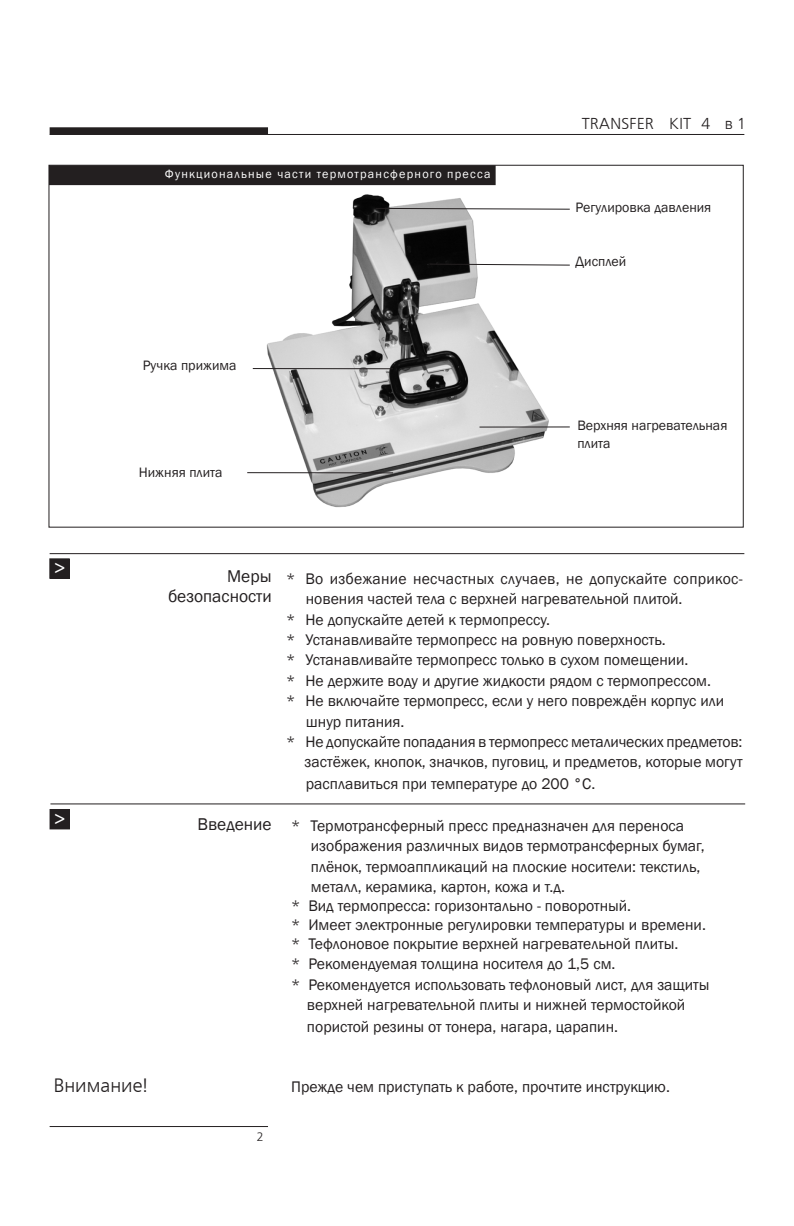
<style>
.page{position:relative;width:794px;height:1226px;background:#fff}
.page>*{position:absolute;margin:0;border:0;box-sizing:border-box;transform-origin:0 0}
.t1{font:21px "Franklin Gothic";color:#fff}
.Head1{font:19.25px "Free Set Cyrillic";color:#231f20}
.Head1-2{font:17.5px "Franklin Gothic";color:#231f20}
.Attantion{font:15.75px/18.9px "Franklin Gothic";color:#231f20}
.Head02{font:15.75px "Free Set";color:#231f20}
.Attantion-2{font:14px "Franklin Gothic";color:#231f20}
.t2{font:12.25px "Franklin Gothic";letter-spacing:.1em;color:#fff}
.t3{font:12.25px "Free Set";color:#231f20}
</style>
<div class="page">
<hr style="left:50px;top:134px;width:694px;height:1px;background:#231f20">
<hr style="left:50px;top:1126px;width:218px;height:1px;background:#231f20">
<div style="left:50px;top:127px;width:218px;height:7px;background:#231f20"></div>
<img style="left:258px;top:194px;width:298px;height:314px">
<hr style="left:50px;top:553px;width:694px;height:1px;background:#231f20">
<div style="left:50px;top:559px;width:19px;height:19px;background:#231f20"></div>
<div style="left:50px;top:558px;width:19px;height:20px;border:1px solid #231f20"></div>
<hr style="left:50px;top:803px;width:695px;height:1px;background:#231f20">
<div style="left:50px;top:809px;width:19px;height:19px;background:#231f20"></div>
<div style="left:50px;top:809px;width:20px;height:20px;border:1px solid #231f20"></div>
<div style="left:50px;top:166px;width:445px;height:18px;background:#231f20"></div>
<div style="left:49px;top:165px;width:446px;height:20px;border:2px solid #231f20"></div>
<svg style="left:375px;top:208px;width:195px;height:2px"></svg>
<hr style="left:479px;top:426px;width:91px;height:1px;background:#231f20">
<svg style="left:429px;top:264px;width:141px;height:1px"></svg>
<hr style="left:247px;top:472px;width:146px;height:1px;background:#231f20">
<hr style="left:253px;top:368px;width:140px;height:1px;background:#231f20">
<p class="t1" style="left:53px;top:555px;width:14px">&gt;</p>
<p class="t1" style="left:53px;top:805px;width:14px">&gt;</p>
<p class="t2" style="left:165px;top:166px;width:327px">Функциональные части термотрансферного пресса</p>
<p class="Attantion-2" style="left:143px;top:357px;width:95px">Ручка прижима</p>
<p class="Attantion-2" style="left:139px;top:463px;width:85px">Нижняя плита</p>
<p class="Head02" style="left:581px;top:115px;width:164px">ТRANSFER KIT 4 в 1</p>
<p class="Attantion-2" style="left:575px;top:199px;width:137px">Регулировка давления</p>
<p class="Attantion-2" style="left:575px;top:253px;width:52px">Дисплей</p>
<p class="Attantion-2" style="left:577px;top:416px;width:152px">Верхняя нагревательная</p>
<p class="Attantion-2" style="left:577px;top:435px;width:35px">плита</p>
<p class="Head1-2" style="left:227px;top:565px;width:46px">Меры</p>
<p class="Head1-2" style="left:168px;top:585px;width:105px">безопасности</p>
<p class="Head1-2" style="left:197px;top:813px;width:76px">Введение</p>
<p class="Attantion" style="left:306px;top:569px;width:438px;line-height:19.9px;text-indent:-20px">* Во избежание несчастных случаев, не допускайте соприкос&shy;новения частей тела с верхней нагревательной плитой.</p>
<p class="Attantion" style="left:286px;top:610px;width:265px">* Не допускайте детей к термопрессу.</p>
<p class="Attantion" style="left:286px;top:630px;width:381px">* Устанавливайте термопресс на ровную поверхность.</p>
<p class="Attantion" style="left:286px;top:651px;width:404px">* Устанавливайте термопресс только в сухом помещении.</p>
<p class="Attantion" style="left:286px;top:671px;width:426px">* Не держите воду и другие жидкости рядом с термопрессом.</p>
<p class="Attantion" style="left:286px;top:691px;width:439px">* Не включайте термопресс, если у него повреждён корпус или</p>
<p class="Attantion" style="left:306px;top:712px;width:100px">шнур питания.</p>
<p class="Attantion" style="left:286px;top:732px;width:458px">* Не допускайте попадания в термопресс металических предметов:</p>
<p class="Attantion" style="left:304px;top:753px;width:439px">застёжек, кнопок, значков, пуговиц, и предметов, которые могут</p>
<p class="Attantion" style="left:306px;top:774px;width:291px">расплавиться при температуре до 200 °C.</p>
<p class="Attantion" style="left:291px;top:816px;width:394px">* Термотрансферный пресс предназначен для переноса</p>
<p class="Attantion" style="left:311px;top:837px;width:395px">изображения различных видов термотрансферных бумаг,</p>
<p class="Attantion" style="left:311px;top:857px;width:391px">плёнок, термоаппликаций на плоские носители: текстиль,</p>
<p class="Attantion" style="left:291px;top:877px;width:416px;text-indent:20px">металл, керамика, картон, кожа и т.д.<br>* Вид термопресса: горизонтально - поворотный.<br>* Имеет электронные регулировки температуры и времени. * Тефлоновое покрытие верхней нагревательной плиты.</p>
<p class="Attantion" style="left:291px;top:954px;width:326px">* Рекомендуемая толщина носителя до 1,5 см.</p>
<p class="Attantion" style="left:291px;top:975px;width:420px">* Рекомендуется использовать тефлоновый лист, для защиты</p>
<p class="Attantion" style="left:307px;top:995px;width:380px">верхней нагревательной плиты и нижней термостойкой</p>
<p class="Attantion" style="left:307px;top:1017px;width:312px">пористой резины от тонера, нагара, царапин.</p>
<p class="Head1" style="left:53px;top:1074px;width:96px">Внимание!</p>
<p class="t3" style="left:257px;top:1130px;width:8px">2</p>
<p class="Attantion" style="left:291px;top:1077px;width:380px">Прежде чем приступать к работе, прочтите инструкцию.</p>
</div>
